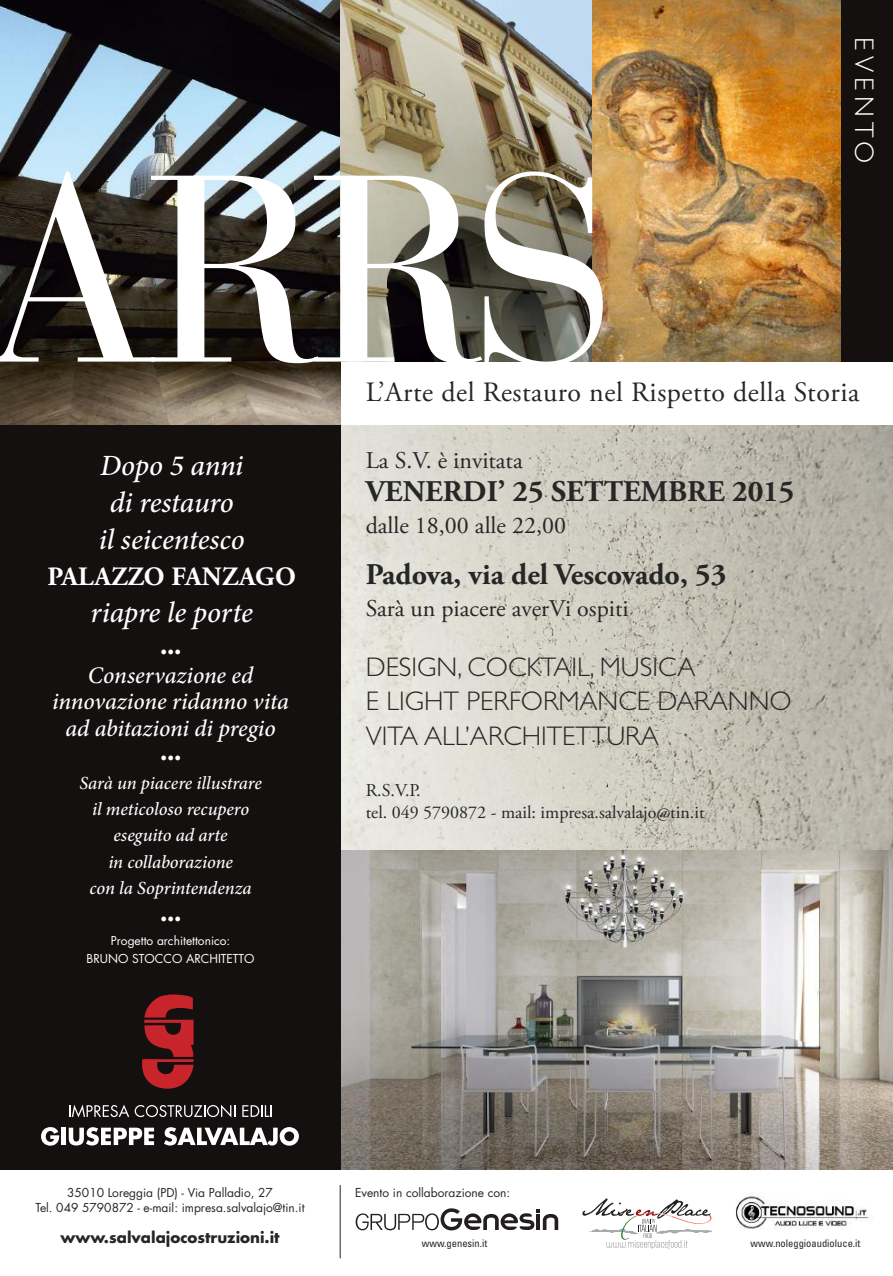
<style>
.page{position:relative;width:893px;height:1276px;background:#fff}
.page>*{position:absolute;margin:0;border:0;box-sizing:border-box;transform-origin:0 0}
.t1{font:264px "Bauer Bodoni";color:#fff}
.t2{font:700 30px "Adobe Garamond Pro";color:#272627}
.t3{font:italic 500 29.4px/36.8px "Minion Pro";letter-spacing:-.01em;color:#fff;text-align:center}
.t4{font:27.9px "Adobe Garamond Pro";letter-spacing:.02em;color:#272627}
.t5{font:300 27px/34.5px "Gill Sans";color:#272627}
.t6{font:300 27px "Gill Sans";letter-spacing:.2em;color:#fff}
.t7{font:700 26.4px "Adobe Garamond Pro";letter-spacing:.015em;color:#fff}
.t8{font:24px "Adobe Garamond Pro";color:#272627}
.t9{font:italic 500 23.85px/26.4px "Minion Pro";letter-spacing:-.005em;color:#fff;text-align:center}
.t10{font:italic 500 18.45px/26.4px "Minion Pro";letter-spacing:-.005em;color:#fff;text-align:center}
.t11{font:18px/21.6px "Adobe Garamond Pro";color:#272627}
.t12{font:700 15px "Futura";color:#272627}
.t13{font:12px/15px "Futura";color:#272627;text-align:center}
.t14{font:12px/18px "Futura";color:#fff;text-align:center}
.t15{font:condensed 10.5px "Univers LT Std";color:#272627}
</style>
<div class="page">
<img style="left:340px;top:425px;width:553px;height:744px">
<img style="left:0;top:0;width:592px;height:361px">
<img style="left:0;top:361px;width:340px;height:64px">
<div style="left:0;top:425px;width:340px;height:744px;background:#141010"></div>
<img style="left:592px;top:0;width:250px;height:361px">
<div style="left:842px;top:0;width:51px;height:361px;background:#141010"></div>
<svg style="left:142px;top:994px;width:52px;height:95px"></svg>
<svg style="left:41px;top:1127px;width:18px;height:18px"></svg>
<div style="left:61px;top:1127px;width:5px;height:18px;background:#fff"></div>
<svg style="left:69px;top:1127px;width:85px;height:18px"></svg>
<svg style="left:164px;top:1127px;width:135px;height:18px"></svg>
<svg style="left:69px;top:1104px;width:60px;height:13px"></svg>
<svg style="left:135px;top:1105px;width:100px;height:12px"></svg>
<svg style="left:242px;top:1105px;width:30px;height:12px"></svg>
<svg style="left:356px;top:1208px;width:202px;height:22px"></svg>
<svg style="left:582px;top:1198px;width:129px;height:51px"></svg>
<img style="left:736px;top:1193px;width:137px;height:36px">
<hr style="left:340px;top:1185px;width:1px;height:73px;background:#272627">
<h3 class="t6" style="left:880px;top:37px;width:128px;rotate:90deg">EVENTO</h3>
<h1 class="t1" style="left:-18px;top:176px;width:637px">ARRS</h1>
<h3 class="t4" style="left:366px;top:381px;width:495px">L’Arte del Restauro nel Rispetto della Storia</h3>
<h3 class="t3" style="left:99px;top:450px;width:147px">Dopo 5 anni di restauro il seicentesco</h3>
<h3 class="t7" style="left:48px;top:566px;width:250px">PALAZZO FANZAGO</h3>
<h3 class="t3" style="left:91px;top:597px;width:164px">riapre le porte</h3>
<h3 class="t10" style="left:160px;top:639px;width:22px">•••</h3>
<h3 class="t9" style="left:52px;top:664px;width:238px">Conservazione ed innovazione ridanno vita ad abitazioni di pregio</h3>
<h3 class="t10" style="left:79px;top:745px;width:184px">•••<br>Sarà un piacere illustrare il meticoloso recupero eseguito ad arte<br>in collaborazione<br>con la Soprintendenza</h3>
<h3 class="t10" style="left:160px;top:905px;width:22px">•••</h3>
<p class="t14" style="left:87px;top:933px;width:169px">Progetto architettonico:<br>BRUNO STOCCO ARCHITETTO</p>
<h3 class="t8" style="left:366px;top:451px;width:158px">La S.V. è invitata</h3>
<h2 class="t2" style="left:366px;top:480px;width:430px">VENERDI’ 25 SETTEMBRE 2015</h2>
<h3 class="t8" style="left:366px;top:516px;width:202px">dalle 18,00 alle 22,00</h3>
<h2 class="t2" style="left:366px;top:563px;width:362px">Padova, via del Vescovado, 53</h2>
<h3 class="t8" style="left:366px;top:599px;width:264px">Sarà un piacere averVi ospiti</h3>
<h3 class="t5" style="left:366px;top:649px;width:428px">DESIGN, COCKTAIL, MUSICA<br>E LIGHT PERFORMANCE DARANNO<br>VITA ALL’ARCHITETTURA</h3>
<h3 class="t11" style="left:366px;top:781px;width:340px">R.S.V.P.<br>tel. 049 5790872 - mail: impresa.salvalajo@tin.it</h3>
<p class="t13" style="left:36px;top:1186px;width:271px">35010 Loreggia (PD) - Via Palladio, 27<br>Tel. 049 5790872 - e-mail: impresa.salvalajo@tin.it</p>
<p class="t12" style="left:61px;top:1231px;width:221px">www.salvalajocostruzioni.it</p>
<p class="t13" style="left:355px;top:1185px;width:157px">Evento in collaborazione con:</p>
<p class="t15" style="left:422px;top:1239px;width:67px">www.genesin.it</p>
<p class="t15" style="left:751px;top:1239px;width:111px">www.noleggioaudioluce.it</p>
</div>
